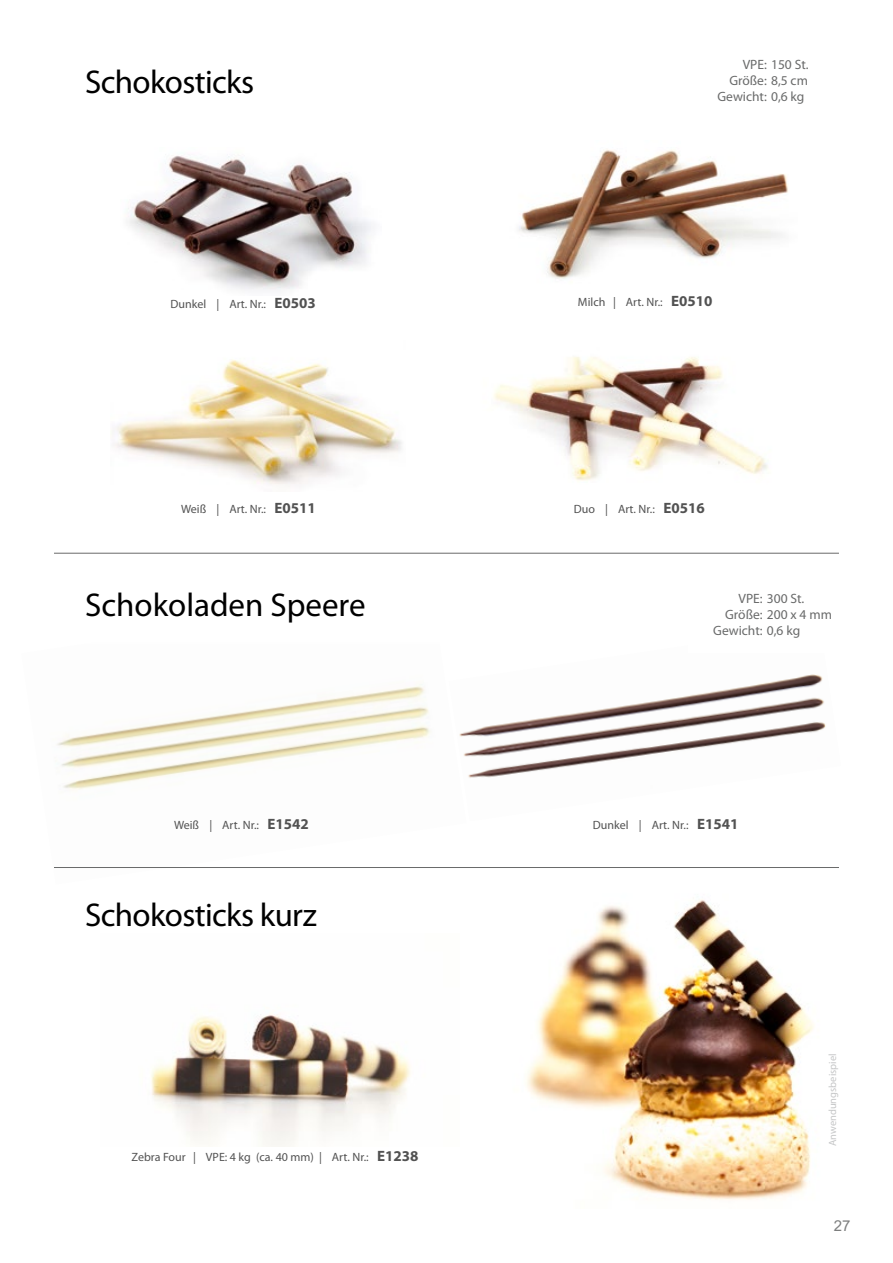
<style>
.page{position:relative;width:893px;height:1263px;background:#fff}
.page>*{position:absolute;margin:0;border:0;box-sizing:border-box;transform-origin:0 0}
.t1{font:33px "Myriad Pro";letter-spacing:-.02em;color:#000}
.t2{font:33px "Myriad Pro";color:#000}
.t3{font:15px "Arial";color:#7d7e7e}
.t4{font:13.5px "Myriad Pro";color:#696a6a}
.t5{font:12px "Myriad Pro";color:#525252}
.t6{font:10.5px "Myriad Pro";color:#c5c6c7}
.s1{font-weight:700;font-size:15px}
</style>
<div class="page">
<img style="left:526px;top:900px;width:288px;height:300px">
<img style="left:57px;top:685px;width:374px;height:105px">
<img style="left:459px;top:674px;width:367px;height:104px">
<img style="left:128px;top:155px;width:243px;height:135px">
<img style="left:115px;top:359px;width:287px;height:126px">
<img style="left:519px;top:149px;width:270px;height:130px">
<img style="left:494px;top:356px;width:274px;height:125px">
<hr style="left:54px;top:553px;width:785px;height:1px;background:#696a6a">
<img style="left:151px;top:1015px;width:259px;height:131px">
<hr style="left:54px;top:867px;width:785px;height:1px;background:#696a6a">
<h1 class="t1" style="left:85px;top:61px;width:171px">Schokosticks</h1>
<p class="t4" style="left:743px;top:56px;width:67px">VPE: 150 St.</p>
<p class="t4" style="left:729px;top:72px;width:80px">Größe: 8,5 cm</p>
<p class="t4" style="left:717px;top:88px;width:89px">Gewicht: 0,6 kg</p>
<p class="t5" style="left:171px;top:296px;width:147px">Dunkel | Art. Nr.: <span class="s1">E0503</span></p>
<p class="t5" style="left:578px;top:294px;width:136px">Milch | Art. Nr.: <span class="s1">E0510</span></p>
<p class="t5" style="left:181px;top:501px;width:136px">Weiß | Art. Nr.: <span class="s1">E0511</span></p>
<p class="t5" style="left:574px;top:501px;width:132px">Duo | Art. Nr.: <span class="s1">E0516</span></p>
<h1 class="t2" style="left:85px;top:585px;width:282px">Schokoladen Speere</h1>
<p class="t4" style="left:738px;top:590px;width:67px">VPE: 300 St.</p>
<p class="t4" style="left:725px;top:606px;width:108px">Größe: 200 x 4 mm</p>
<p class="t4" style="left:713px;top:622px;width:89px">Gewicht: 0,6 kg</p>
<p class="t5" style="left:174px;top:817px;width:136px">Weiß | Art. Nr.: <span class="s1">E1542</span></p>
<p class="t5" style="left:593px;top:817px;width:147px">Dunkel | Art. Nr.: <span class="s1">E1541</span></p>
<h1 class="t1" style="left:85px;top:895px;width:233px">Schokosticks kurz</h1>
<p class="t5" style="left:132px;top:1149px;width:288px">Zebra Four | VPE: 4 kg (ca. 40 mm) | Art. Nr.: <span class="s1">E1238</span></p>
<p class="t6" style="left:826px;top:1146px;width:94px;rotate:-90deg">Anwendungsbeispiel</p>
<p class="t3" style="left:834px;top:1215px;width:18px">27</p>
</div>
